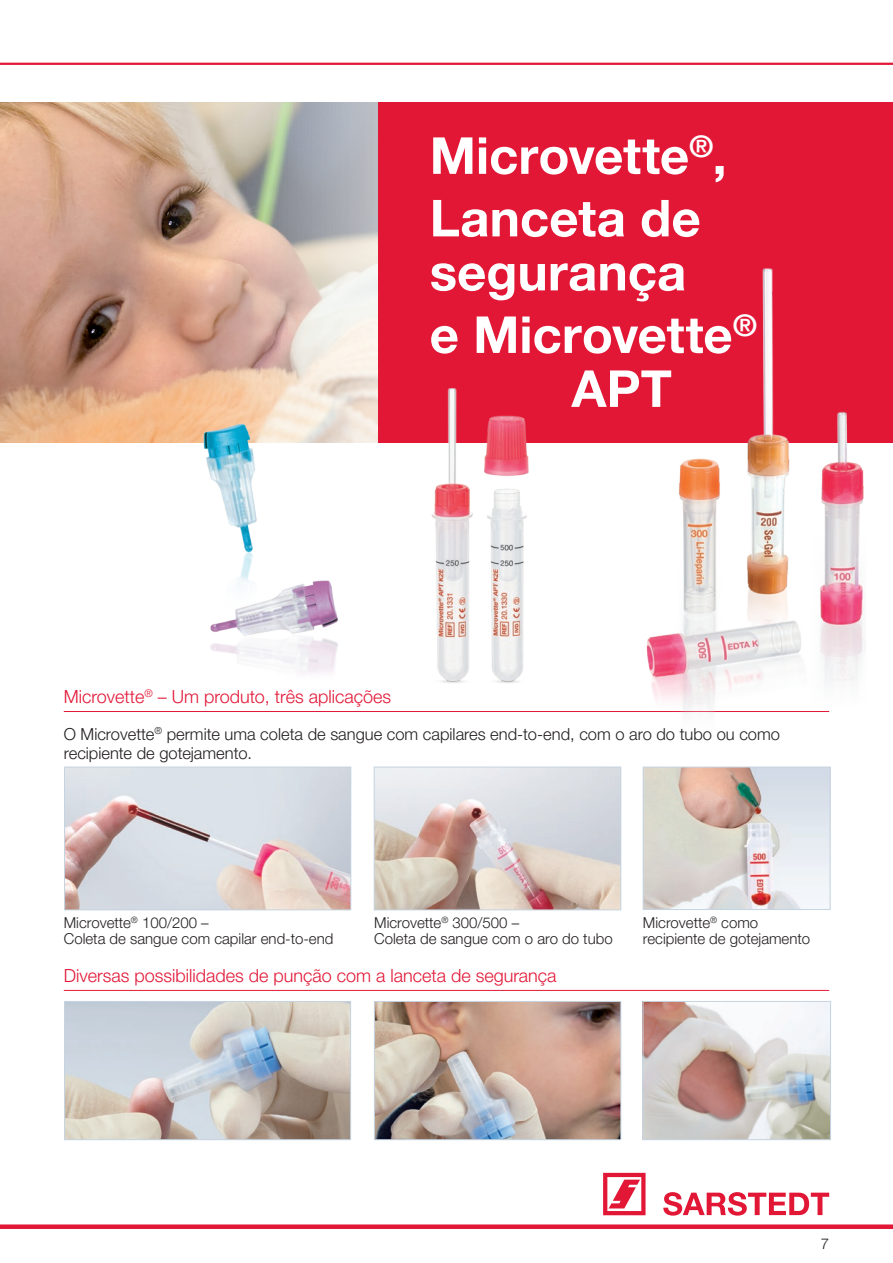
<style>
.page{position:relative;width:893px;height:1263px;background:#fff}
.page>*{position:absolute;margin:0;border:0;box-sizing:border-box;transform-origin:0 0}
.t1{font:700 51px/62.6px "Helvetica Neue LTW1 G";color:#fff}
.t2{font:300 18px "Helvetica Neue LTW1 G";color:#e21736}
.t3{font:300 16.5px/19.8px "Helvetica Neue LTW1 G";color:#231f20}
.t4{font:300 15px/16.5px "Helvetica Neue LTW1 G";color:#231f20}
</style>
<div class="page">
<div style="left:0;top:1224px;width:893px;height:5px;background:#e21736"></div>
<svg style="left:603px;top:1173px;width:42px;height:42px"></svg>
<svg style="left:663px;top:1192px;width:166px;height:23px"></svg>
<img style="left:0;top:102px;width:379px;height:340px">
<hr style="left:64px;top:990px;width:765px;height:1px;background:#e21736">
<img style="left:66px;top:1003px;width:283px;height:135px">
<div style="left:64px;top:1001px;width:287px;height:139px;border:1px solid #c6d4e1"></div>
<img style="left:376px;top:1003px;width:243px;height:135px">
<div style="left:374px;top:1001px;width:247px;height:139px;border:1px solid #c6d4e1"></div>
<img style="left:645px;top:1003px;width:184px;height:135px">
<div style="left:643px;top:1001px;width:188px;height:139px;border:1px solid #c6d4e1"></div>
<img style="left:66px;top:769px;width:283px;height:139px">
<div style="left:64px;top:767px;width:287px;height:143px;border:1px solid #c6d4e1"></div>
<img style="left:376px;top:769px;width:243px;height:139px">
<div style="left:374px;top:767px;width:247px;height:143px;border:1px solid #c6d4e1"></div>
<hr style="left:64px;top:711px;width:765px;height:1px;background:#e21736">
<img style="left:645px;top:769px;width:183px;height:139px">
<div style="left:643px;top:767px;width:187px;height:143px;border:1px solid #c6d4e1"></div>
<hr style="left:0;top:63px;width:893px;height:2px;background:#e21736">
<div style="left:379px;top:102px;width:514px;height:340px;background:#e21736"></div>
<img style="left:762px;top:268px;width:12px;height:124px">
<img style="left:828px;top:411px;width:45px;height:301px">
<img style="left:610px;top:392px;width:218px;height:321px">
<img style="left:196px;top:418px;width:68px;height:85px">
<img style="left:210px;top:503px;width:128px;height:170px">
<img style="left:416px;top:388px;width:52px;height:295px">
<img style="left:468px;top:415px;width:78px;height:268px">
<h1 class="t1" style="left:430px;top:124px;width:298px">Microvette<sup>®</sup>,<br>Lanceta de</h1>
<h1 class="t1" style="left:430px;top:241px;width:329px">segurança<br>e Microvette<sup>®</sup></h1>
<h1 class="t1" style="left:571px;top:357px;width:102px">APT</h1>
<p class="t2" style="left:64px;top:685px;width:329px">Microvette<sup>®</sup> – Um produto, três aplicações</p>
<p class="t3" style="left:64px;top:724px;width:718px">O Microvette<sup>®</sup> permite uma coleta de sangue com capilares end-to-end, com o aro do tubo ou como recipiente de gotejamento.</p>
<p class="t4" style="left:64px;top:914px;width:271px">Microvette<sup>®</sup> 100/200 –<br>Coleta de sangue com capilar end-to-end</p>
<p class="t4" style="left:374px;top:914px;width:240px">Microvette<sup>®</sup> 300/500 –<br>Coleta de sangue com o aro do tubo</p>
<p class="t4" style="left:643px;top:914px;width:169px">Microvette<sup>®</sup> como recipiente de gotejamento</p>
<p class="t2" style="left:64px;top:964px;width:494px">Diversas possibilidades de punção com a lanceta de segurança</p>
<p class="t4" style="left:821px;top:1235px;width:10px">7</p>
</div>
